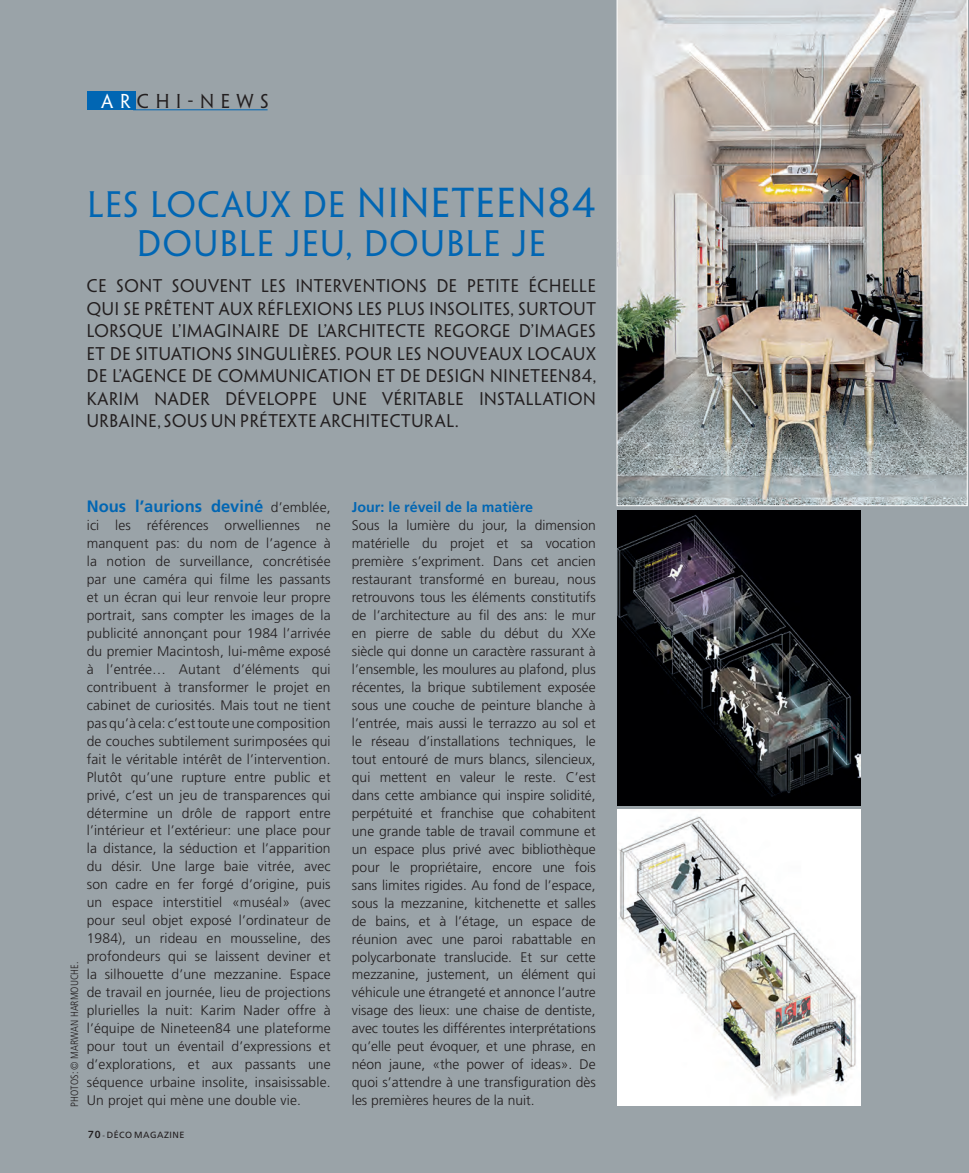
<style>
.page{position:relative;width:969px;height:1173px;background:#9aa3a8}
.page>*{position:absolute;margin:0;border:0;box-sizing:border-box;transform-origin:0 0}
.t1{font:33px/39.6px "Pen U 365 250";letter-spacing:.05em;color:#0166b3;text-align:center}
.t2{font:18px "Pen U 365 250";letter-spacing:.375em;color:#231f20}
.t3{font:16.5px/22.5px "Pen Um 365 0";letter-spacing:.04em;color:#231f20;text-align:justify}
.t4{font:700 16.5px "Frutiger";color:#0166b3}
.t5{font:700 14.25px "Frutiger";color:#0166b3}
.t6{font:300 13.8px/18px "Frutiger";color:#231f20;text-align:justify}
.t7{font:300 condensed 10.5px "Frutiger";color:#231f20}
.t8{font:9px "Frutiger";letter-spacing:.05em;color:#231f20}
.s1{color:#fff}
.s2{font-size:37.5px}
.s3{font-weight:300;font-size:13.8px;color:#231f20}
.s4{font-family:"Syntax";font-weight:700;font-size:10.5px}
.s5{font-size:7.5px}
</style>
<div class="page">
<img style="left:617px;top:0;width:350px;height:506px">
<div style="left:87px;top:92px;width:49px;height:18px;background:#0166b3"></div>
<hr style="left:133px;top:110px;width:134px;height:1px;background:#0166b3">
<img style="left:617px;top:810px;width:244px;height:295px">
<img style="left:617px;top:510px;width:244px;height:296px">
<h2 class="t2" style="left:101px;top:91px;width:169px"><span class="s1">AR</span>CHI-NEWS</h2>
<h1 class="t1" style="left:87px;top:186px;width:509px">LES LOCAUX DE <span class="s2">NINETEEN84<br></span>DOUBLE JEU, DOUBLE JE</h1>
<p class="t3" style="left:87px;top:275px;width:511px">CE SONT SOUVENT LES INTERVENTIONS DE PETITE ÉCHELLE QUI SE PRÊTENT AUX RÉFLEXIONS LES PLUS INSOLITES, SURTOUT LORSQUE L’IMAGINAIRE DE L’ARCHITECTE REGORGE D’IMAGES ET DE SITUATIONS SINGULIÈRES. POUR LES NOUVEAUX LOCAUX DE L’AGENCE DE COMMUNICATION ET DE DESIGN NINETEEN84, KARIM NADER DÉVELOPPE UNE VÉRITABLE INSTALLATION URBAINE, SOUS UN PRÉTEXTE ARCHITECTURAL.</p>
<p class="t7" style="left:70px;top:1106px;width:146px;rotate:-90deg">PHOTOS: © MARWAN HARMOUCHE.</p>
<p class="t4" style="left:87px;top:499px;width:245px">Nous l’aurions deviné <span class="s3">d’emblée,</span></p>
<p class="t6" style="left:87px;top:517px;width:245px">ici les références orwelliennes ne manquent pas: du nom de l’agence à la notion de surveillance, concrétisée par une caméra qui filme les passants et un écran qui leur renvoie leur propre portrait, sans compter les images de la publicité annonçant pour 1984 l’arrivée du premier Macintosh, lui-même exposé à l’entrée… Autant d’éléments qui contribuent à transformer le projet en cabinet de curiosités. Mais tout ne tient pas qu’à cela: c’est toute une composition de couches subtilement surimposées qui fait le véritable intérêt de l’intervention.<br>Plutôt qu’une rupture entre public et privé, c’est un jeu de transparences qui détermine un drôle de rapport entre l’intérieur et l’extérieur: une place pour la distance, la séduction et l’apparition du désir. Une large baie vitrée, avec son cadre en fer forgé d’origine, puis un espace interstitiel «muséal» (avec pour seul objet exposé l’ordinateur de 1984), un rideau en mousseline, des profondeurs qui se laissent deviner et la silhouette d’une mezzanine. Espace de travail en journée, lieu de projections plurielles la nuit: Karim Nader offre à l’équipe de Nineteen84 une plateforme pour tout un éventail d’expressions et d’explorations, et aux passants une séquence urbaine insolite, insaisissable.<br>Un projet qui mène une double vie.</p>
<p class="t8" style="left:88px;top:1131px;width:98px"><span class="s4">70</span> <span class="s5">-</span> DÉCO MAGAZINE</p>
<p class="t5" style="left:352px;top:501px;width:183px">Jour: le réveil de la matière</p>
<p class="t6" style="left:352px;top:517px;width:245px">Sous la lumière du jour, la dimension matérielle du projet et sa vocation première s’expriment. Dans cet ancien restaurant transformé en bureau, nous retrouvons tous les éléments constitutifs de l’architecture au fil des ans: le mur en pierre de sable du début du XXe siècle qui donne un caractère rassurant à l’ensemble, les moulures au plafond, plus récentes, la brique subtilement exposée sous une couche de peinture blanche à l’entrée, mais aussi le terrazzo au sol et le réseau d’installations techniques, le tout entouré de murs blancs, silencieux, qui mettent en valeur le reste. C’est dans cette ambiance qui inspire solidité, perpétuité et franchise que cohabitent une grande table de travail commune et un espace plus privé avec bibliothèque pour le propriétaire, encore une fois sans limites rigides. Au fond de l’espace, sous la mezzanine, kitchenette et salles de bains, et à l’étage, un espace de réunion avec une paroi rabattable en polycarbonate translucide. Et sur cette mezzanine, justement, un élément qui véhicule une étrangeté et annonce l’autre visage des lieux: une chaise de dentiste, avec toutes les différentes interprétations qu’elle peut évoquer, et une phrase, en néon jaune, «the power of ideas». De quoi s’attendre à une transfiguration dès les premières heures de la nuit.</p>
</div>
